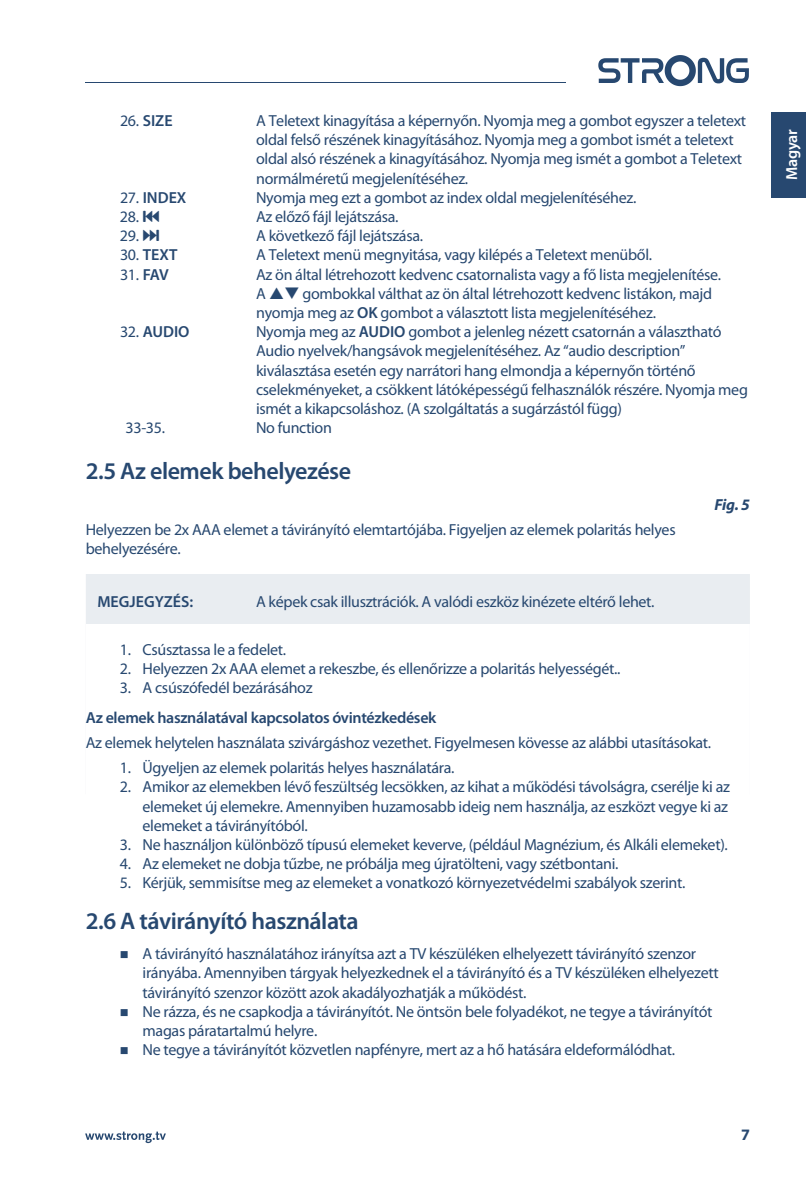
<style>
.page{position:relative;width:806px;height:1191px;background:#fff}
.page>*{position:absolute;margin:0;border:0;box-sizing:border-box;transform-origin:0 0}
.t1{font:600 24px "Myriad Pro";letter-spacing:-.02em;color:#274870}
.t2{font:16px/19.2px "Myriad Pro";letter-spacing:-.02em;color:#274870}
.t3{font:600 16px "Myriad Pro";letter-spacing:-.02em;color:#274870}
.t4{font:600 16px "Myriad Pro";color:#274870}
.t5{font:600 16px "Myriad Pro";letter-spacing:-.02em;color:#fff}
.t6{font:italic 700 16px "Myriad Pro";color:#274870}
.t7{font:700 16px "Myriad Pro";color:#274870}
.s1{font-weight:400}
.s2{font-family:"Guifxv 2 Transports"}
.s3{font-weight:600}
</style>
<div class="page">
<div style="left:86px;top:574px;width:663px;height:220px;background:#e9edf1"></div>
<div style="left:86px;top:624px;width:663px;height:180px;background:#fff"></div>
<svg style="left:85px;top:1131px;width:81px;height:12px"></svg>
<hr style="left:85px;top:82px;width:480px;height:1px;background:#274870">
<svg style="left:598px;top:55px;width:150px;height:31px"></svg>
<div style="left:771px;top:112px;width:34px;height:85px;background:#274870"></div>
<p class="t3" style="left:120px;top:110px;width:54px"><span class="s1">26.</span> SIZE</p>
<p class="t2" style="left:256px;top:111px;width:491px">A Teletext kinagyítása a képernyőn. Nyomja meg a gombot egyszer a teletext oldal felső részének kinagyításához. Nyomja meg a gombot ismét a teletext oldal alsó részének a kinagyításához. Nyomja meg ismét a gombot a Teletext normálméretű megjelenítéséhez.</p>
<p class="t3" style="left:120px;top:187px;width:68px"><span class="s1">27.</span> INDEX</p>
<p class="t2" style="left:256px;top:188px;width:381px">Nyomja meg ezt a gombot az index oldal megjelenítéséhez.</p>
<p class="t2" style="left:120px;top:207px;width:41px">28. <span class="s2">7</span></p>
<p class="t2" style="left:256px;top:207px;width:144px">Az előző fájl lejátszása.</p>
<p class="t2" style="left:120px;top:226px;width:41px">29. <span class="s2">8</span></p>
<p class="t2" style="left:256px;top:226px;width:168px">A következő fájl lejátszása.</p>
<p class="t3" style="left:120px;top:245px;width:59px"><span class="s1">30.</span> TEXT</p>
<p class="t2" style="left:256px;top:246px;width:397px">A Teletext menü megnyitása, vagy kilépés a Teletext menüből.</p>
<p class="t2" style="left:120px;top:265px;width:50px">31. <span class="s3">FAV</span></p>
<p class="t2" style="left:256px;top:265px;width:466px">Az ön által létrehozott kedvenc csatornalista vagy a fő lista megjelenítése.<br>A ❑ gombokkal válthat az ön által létrehozott kedvenc listákon, majd nyomja meg az <span class="s3">OK</span> gombot a választott lista megjelenítéséhez.</p>
<p class="t3" style="left:120px;top:322px;width:71px"><span class="s1">32.</span> AUDIO</p>
<p class="t2" style="left:256px;top:322px;width:493px">Nyomja meg az <span class="s3">AUDIO</span> gombot a jelenleg nézett csatornán a választható Audio nyelvek/hangsávok megjelenítéséhez. Az “audio description” kiválasztása esetén egy narrátori hang elmondja a képernyőn történő cselekményeket, a csökkent látóképességű felhasználók részére. Nyomja meg ismét a kikapcsoláshoz. (A szolgáltatás a sugárzástól függ)</p>
<p class="t2" style="left:125px;top:418px;width:41px">33-35.</p>
<p class="t2" style="left:256px;top:418px;width:77px">No function</p>
<h1 class="t1" style="left:86px;top:456px;width:267px">2.5 Az elemek behelyezése</h1>
<p class="t6" style="left:714px;top:495px;width:37px">Fig. 5</p>
<p class="t2" style="left:86px;top:520px;width:591px">Helyezzen be 2x AAA elemet a távirányító elemtartójába. Figyeljen az elemek polaritás helyes behelyezésére.</p>
<p class="t4" style="left:97px;top:591px;width:97px">MEGJEGYZÉS:</p>
<p class="t2" style="left:256px;top:592px;width:400px">A képek csak illusztrációk. A valódi eszköz kinézete eltérő lehet.</p>
<p class="t2" style="left:120px;top:640px;width:168px">1. Csúsztassa le a fedelet.</p>
<p class="t2" style="left:120px;top:659px;width:501px">2. Helyezzen 2x AAA elemet a rekeszbe, és ellenőrizze a polaritás helyességét..</p>
<p class="t2" style="left:120px;top:678px;width:194px">3. A csúszófedél bezárásához</p>
<p class="t3" style="left:86px;top:708px;width:352px">Az elemek használatával kapcsolatos óvintézkedések</p>
<p class="t2" style="left:86px;top:733px;width:626px">Az elemek helytelen használata szivárgáshoz vezethet. Figyelmesen kövesse az alábbi utasításokat.</p>
<p class="t2" style="left:120px;top:758px;width:336px">1. Ügyeljen az elemek polaritás helyes használatára.</p>
<p class="t2" style="left:142px;top:778px;width:588px;text-align:justify;text-indent:-23px">2. Amikor az elemekben lévő feszültség lecsökken, az kihat a működési távolságra, cserélje ki az elemeket új elemekre. Amennyiben huzamosabb ideig nem használja, az eszközt vegye ki az elemeket a távirányítóból.</p>
<p class="t2" style="left:120px;top:835px;width:609px">3. Ne használjon különböző típusú elemeket keverve, (például Magnézium, és Alkáli elemeket).</p>
<p class="t2" style="left:120px;top:854px;width:500px">4. Az elemeket ne dobja tűzbe, ne próbálja meg újratölteni, vagy szétbontani.</p>
<p class="t2" style="left:120px;top:874px;width:566px">5. Kérjük, semmisítse meg az elemeket a vonatkozó környezetvédelmi szabályok szerint.</p>
<h1 class="t1" style="left:86px;top:905px;width:274px">2.6 A távirányító használata</h1>
<p class="t2" style="left:142px;top:944px;width:577px">A távirányító használatához irányítsa azt a TV készüléken elhelyezett távirányító szenzor irányába. Amennyiben tárgyak helyezkednek el a távirányító és a TV készüléken elhelyezett távirányító szenzor között azok akadályozhatják a működést.<br>Ne rázza, és ne csapkodja a távirányítót. Ne öntsön bele folyadékot, ne tegye a távirányítót magas páratartalmú helyre.<br>Ne tegye a távirányítót közvetlen napfényre, mert az a hő hatására eldeformálódhat.</p>
<p class="t7" style="left:740px;top:1125px;width:10px">7</p>
<p class="t5" style="left:781px;top:180px;width:52px;rotate:-90deg">Magyar</p>
</div>
